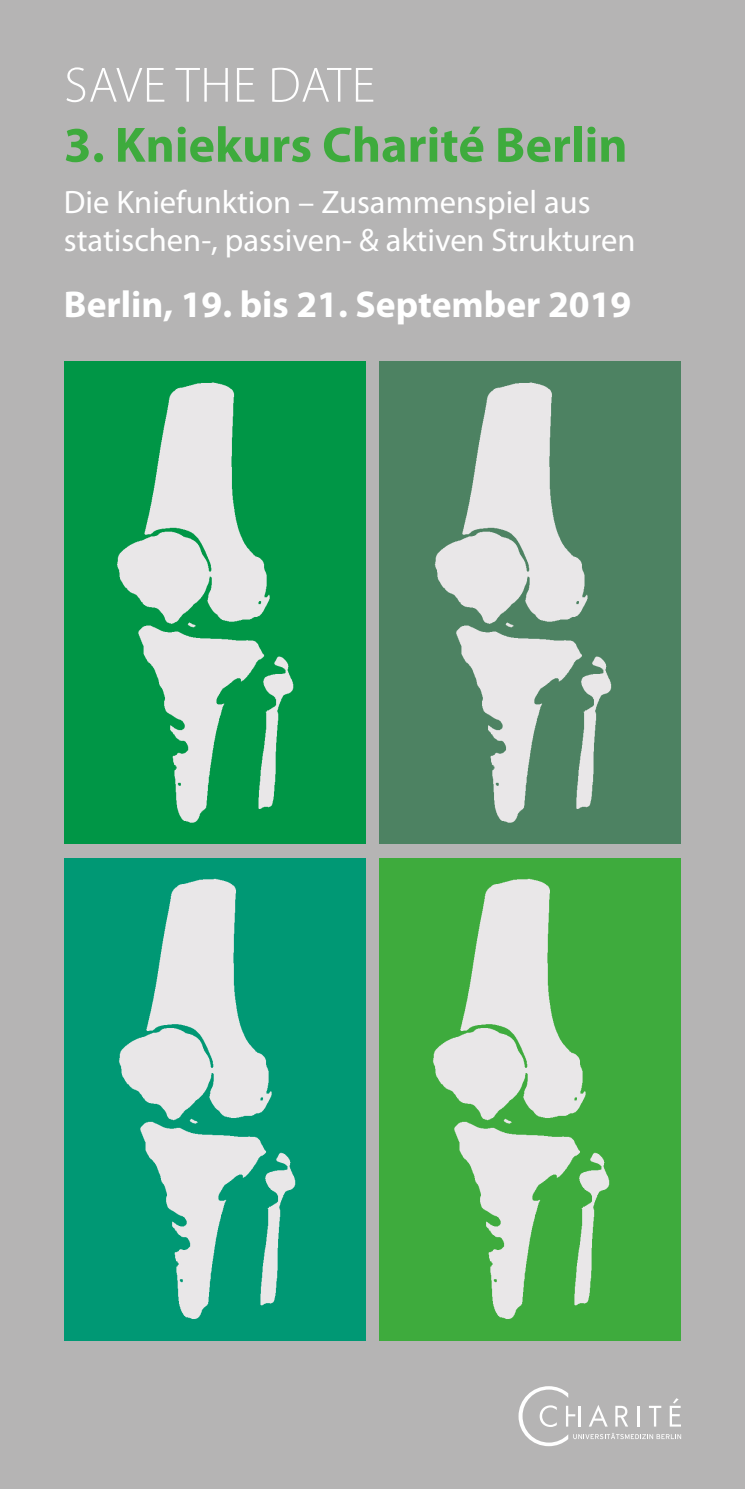
<style>
.page{position:relative;width:745px;height:1489px;background:#fff}
.page>*{position:absolute;margin:0;border:0;box-sizing:border-box;transform-origin:0 0}
.t1{font:700 50px "Myriad Pro";color:#3eab3d}
.t2{font:300 50px "Myriad Pro";letter-spacing:.02em;color:#fff}
.t3{font:700 37.5px "Myriad Pro";color:#fff}
.t4{font:32.5px/37.5px "Myriad Pro";color:#fff}
</style>
<div class="page">
<div style="left:0;top:0;width:744px;height:1488px;background:#b5b4b4"></div>
<div style="left:64px;top:361px;width:301px;height:482px;background:#009646"></div>
<div style="left:379px;top:857px;width:301px;height:482px;background:#3eab3d"></div>
<div style="left:379px;top:361px;width:301px;height:482px;background:#4d8262"></div>
<div style="left:64px;top:857px;width:301px;height:482px;background:#009874"></div>
<svg style="left:117px;top:382px;width:176px;height:440px"></svg>
<svg style="left:433px;top:878px;width:175px;height:440px"></svg>
<svg style="left:434px;top:382px;width:176px;height:440px"></svg>
<svg style="left:119px;top:878px;width:176px;height:440px"></svg>
<svg style="left:518px;top:1386px;width:162px;height:59px"></svg>
<h1 class="t2" style="left:64px;top:55px;width:312px">SAVE THE DATE</h1>
<h1 class="t1" style="left:64px;top:112px;width:565px">3. Kniekurs Charité Berlin</h1>
<p class="t4" style="left:64px;top:183px;width:572px">Die Kniefunktion – Zusammenspiel aus statischen-, passiven- &amp; aktiven Strukturen</p>
<p class="t3" style="left:64px;top:280px;width:568px">Berlin, 19. bis 21. September 2019</p>
</div>
